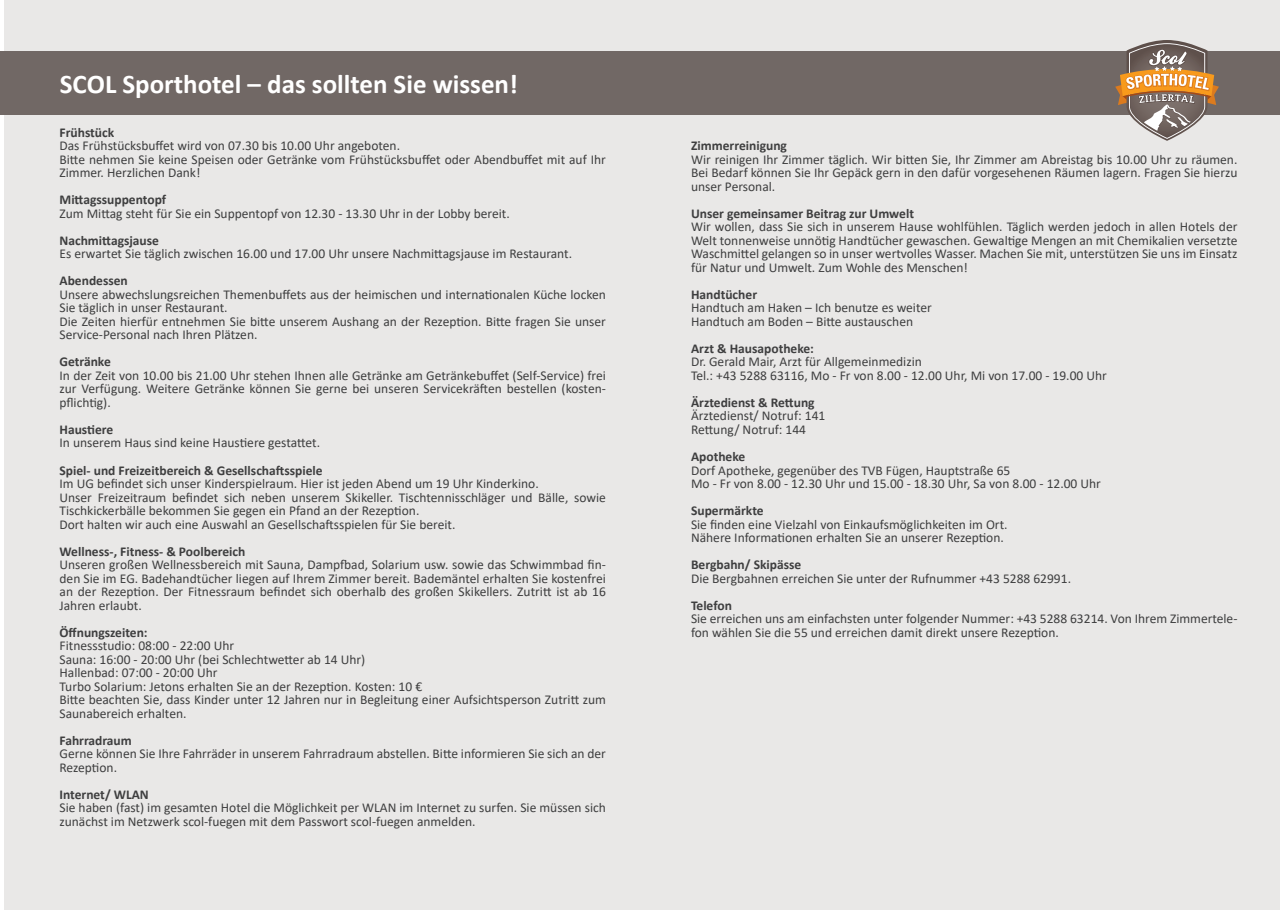
<style>
.page{position:relative;width:1280px;height:910px;background:#fff}
.page>*{position:absolute;margin:0;border:0;box-sizing:border-box;transform-origin:0 0}
.t1{font:700 27px "Calibri";color:#fff}
.t2{font:13.5px/13.5px "Calibri";color:#3e3e3f}
.t3{font:700 13.5px "Calibri";color:#3e3e3f}
</style>
<div class="page">
<div style="left:4px;top:0;width:1276px;height:910px;background:#e9e8e7"></div>
<div style="left:0;top:51px;width:1280px;height:64px;background:#716865"></div>
<svg style="left:1115px;top:40px;width:104px;height:101px"></svg>
<p class="t1" style="left:60px;top:65px;width:460px">SCOL Sporthotel – das sollten Sie wissen!</p>
<p class="t3" style="left:60px;top:123px;width:56px">Frühstück</p>
<p class="t2" style="left:60px;top:139px;width:342px">Das Frühstücksbuffet wird von 07.30 bis 10.00 Uhr angeboten.</p>
<p class="t2" style="left:60px;top:152px;width:548px">Bitte nehmen Sie keine Speisen oder Getränke vom Frühstücksbuffet oder Abendbuffet mit auf Ihr<br>Zimmer. Herzlichen Dank!</p>
<p class="t3" style="left:60px;top:190px;width:108px">Mittagssuppentopf</p>
<p class="t2" style="left:60px;top:206px;width:452px">Zum Mittag steht für Sie ein Suppentopf von 12.30 - 13.30 Uhr in der Lobby bereit.</p>
<p class="t3" style="left:60px;top:231px;width:101px">Nachmittagsjause</p>
<p class="t2" style="left:60px;top:247px;width:514px">Es erwartet Sie täglich zwischen 16.00 und 17.00 Uhr unsere Nachmittagsjause im Restaurant.</p>
<p class="t3" style="left:60px;top:271px;width:70px">Abendessen</p>
<p class="t2" style="left:60px;top:287px;width:548px">Unsere abwechslungsreichen Themenbuffets aus der heimischen und internationalen Küche locken<br>Sie täglich in unser Restaurant.</p>
<p class="t2" style="left:60px;top:314px;width:548px">Die Zeiten hierfür entnehmen Sie bitte unserem Aushang an der Rezeption. Bitte fragen Sie unser<br>Service-Personal nach Ihren Plätzen.</p>
<p class="t3" style="left:60px;top:352px;width:53px">Getränke</p>
<p class="t2" style="left:60px;top:368px;width:548px;text-align:justify">In der Zeit von 10.00 bis 21.00 Uhr stehen Ihnen alle Getränke am Getränkebuffet (Self-Service) frei zur Verfügung. Weitere Getränke können Sie gerne bei unseren Servicekräften bestellen (kosten&shy;pflichtig).</p>
<p class="t3" style="left:60px;top:420px;width:55px">Haustiere</p>
<p class="t2" style="left:60px;top:436px;width:262px">In unserem Haus sind keine Haustiere gestattet.</p>
<p class="t3" style="left:60px;top:460px;width:265px">Spiel- und Freizeitbereich &amp; Gesellschaftsspiele</p>
<p class="t2" style="left:60px;top:476px;width:481px">Im UG befindet sich unser Kinderspielraum. Hier ist jeden Abend um 19 Uhr Kinderkino.</p>
<p class="t2" style="left:60px;top:490px;width:548px">Unser Freizeitraum befindet sich neben unserem Skikeller. Tischtennisschläger und Bälle, sowie<br>Tischkickerbälle bekommen Sie gegen ein Pfand an der Rezeption.</p>
<p class="t2" style="left:60px;top:517px;width:397px">Dort halten wir auch eine Auswahl an Gesellschaftsspielen für Sie bereit.</p>
<p class="t3" style="left:60px;top:541px;width:187px">Wellness-, Fitness- &amp; Poolbereich</p>
<p class="t2" style="left:60px;top:557px;width:548px;text-align:justify">Unseren großen Wellnessbereich mit Sauna, Dampfbad, Solarium usw. sowie das Schwimmbad fin&shy;den Sie im EG. Badehandtücher liegen auf Ihrem Zimmer bereit. Bademäntel erhalten Sie kostenfrei an der Rezeption. Der Fitnessraum befindet sich oberhalb des großen Skikellers. Zutritt ist ab 16<br>Jahren erlaubt.</p>
<p class="t3" style="left:60px;top:622px;width:90px">Öffnungszeiten:</p>
<p class="t2" style="left:60px;top:638px;width:176px">Fitnessstudio: 08:00 - 22:00 Uhr</p>
<p class="t2" style="left:60px;top:652px;width:307px">Sauna: 16:00 - 20:00 Uhr (bei Schlechtwetter ab 14 Uhr)</p>
<p class="t2" style="left:60px;top:665px;width:159px">Hallenbad: 07:00 - 20:00 Uhr</p>
<p class="t2" style="left:60px;top:679px;width:364px">Turbo Solarium: Jetons erhalten Sie an der Rezeption. Kosten: 10 €</p>
<p class="t2" style="left:60px;top:692px;width:548px">Bitte beachten Sie, dass Kinder unter 12 Jahren nur in Begleitung einer Aufsichtsperson Zutritt zum<br>Saunabereich erhalten.</p>
<p class="t3" style="left:60px;top:730px;width:74px">Fahrradraum</p>
<p class="t2" style="left:60px;top:746px;width:548px">Gerne können Sie Ihre Fahrräder in unserem Fahrradraum abstellen. Bitte informieren Sie sich an der<br>Rezeption.</p>
<p class="t3" style="left:60px;top:784px;width:91px">Internet/ WLAN</p>
<p class="t2" style="left:60px;top:800px;width:548px">Sie haben (fast) im gesamten Hotel die Möglichkeit per WLAN im Internet zu surfen. Sie müssen sich zunächst im Netzwerk scol-fuegen mit dem Passwort scol-fuegen anmelden.</p>
<p class="t3" style="left:691px;top:136px;width:97px">Zimmerreinigung</p>
<p class="t2" style="left:691px;top:152px;width:548px;text-align:justify">Wir reinigen Ihr Zimmer täglich. Wir bitten Sie, Ihr Zimmer am Abreistag bis 10.00 Uhr zu räumen.<br>Bei Bedarf können Sie Ihr Gepäck gern in den dafür vorgesehenen Räumen lagern. Fragen Sie hierzu unser Personal.</p>
<p class="t3" style="left:691px;top:204px;width:224px">Unser gemeinsamer Beitrag zur Umwelt</p>
<p class="t2" style="left:691px;top:220px;width:548px;text-align:justify">Wir wollen, dass Sie sich in unserem Hause wohlfühlen. Täglich werden jedoch in allen Hotels der Welt tonnenweise unnötig Handtücher gewaschen. Gewaltige Mengen an mit Chemikalien versetzte Waschmittel gelangen so in unser wertvolles Wasser. Machen Sie mit, unterstützen Sie uns im Einsatz für Natur und Umwelt. Zum Wohle des Menschen!</p>
<p class="t3" style="left:691px;top:285px;width:68px">Handtücher</p>
<p class="t2" style="left:691px;top:301px;width:242px">Handtuch am Haken – Ich benutze es weiter</p>
<p class="t2" style="left:691px;top:314px;width:224px">Handtuch am Boden – Bitte austauschen</p>
<p class="t3" style="left:691px;top:339px;width:124px">Arzt &amp; Hausapotheke:</p>
<p class="t2" style="left:691px;top:355px;width:232px">Dr. Gerald Mair, Arzt für Allgemeinmedizin</p>
<p class="t2" style="left:691px;top:368px;width:417px">Tel.: +43 5288 63116, Mo - Fr von 8.00 - 12.00 Uhr, Mi von 17.00 - 19.00 Uhr</p>
<p class="t3" style="left:691px;top:393px;width:125px">Ärztedienst &amp; Rettung</p>
<p class="t2" style="left:691px;top:409px;width:136px">Ärztedienst/ Notruf: 141</p>
<p class="t2" style="left:691px;top:422px;width:117px">Rettung/ Notruf: 144</p>
<p class="t3" style="left:691px;top:447px;width:56px">Apotheke</p>
<p class="t2" style="left:691px;top:463px;width:321px">Dorf Apotheke, gegenüber des TVB Fügen, Hauptstraße 65</p>
<p class="t2" style="left:691px;top:476px;width:411px">Mo - Fr von 8.00 - 12.30 Uhr und 15.00 - 18.30 Uhr, Sa von 8.00 - 12.00 Uhr</p>
<p class="t3" style="left:691px;top:501px;width:74px">Supermärkte</p>
<p class="t2" style="left:691px;top:517px;width:318px">Sie finden eine Vielzahl von Einkaufsmöglichkeiten im Ort.</p>
<p class="t2" style="left:691px;top:530px;width:314px">Nähere Informationen erhalten Sie an unserer Rezeption.</p>
<p class="t3" style="left:691px;top:555px;width:112px">Bergbahn/ Skipässe</p>
<p class="t2" style="left:691px;top:571px;width:381px">Die Bergbahnen erreichen Sie unter der Rufnummer +43 5288 62991.</p>
<p class="t3" style="left:691px;top:595px;width:42px">Telefon</p>
<p class="t2" style="left:691px;top:611px;width:548px">Sie erreichen uns am einfachsten unter folgender Nummer: +43 5288 63214. Von Ihrem Zimmertele&shy;fon wählen Sie die 55 und erreichen damit direkt unsere Rezeption.</p>
</div>
